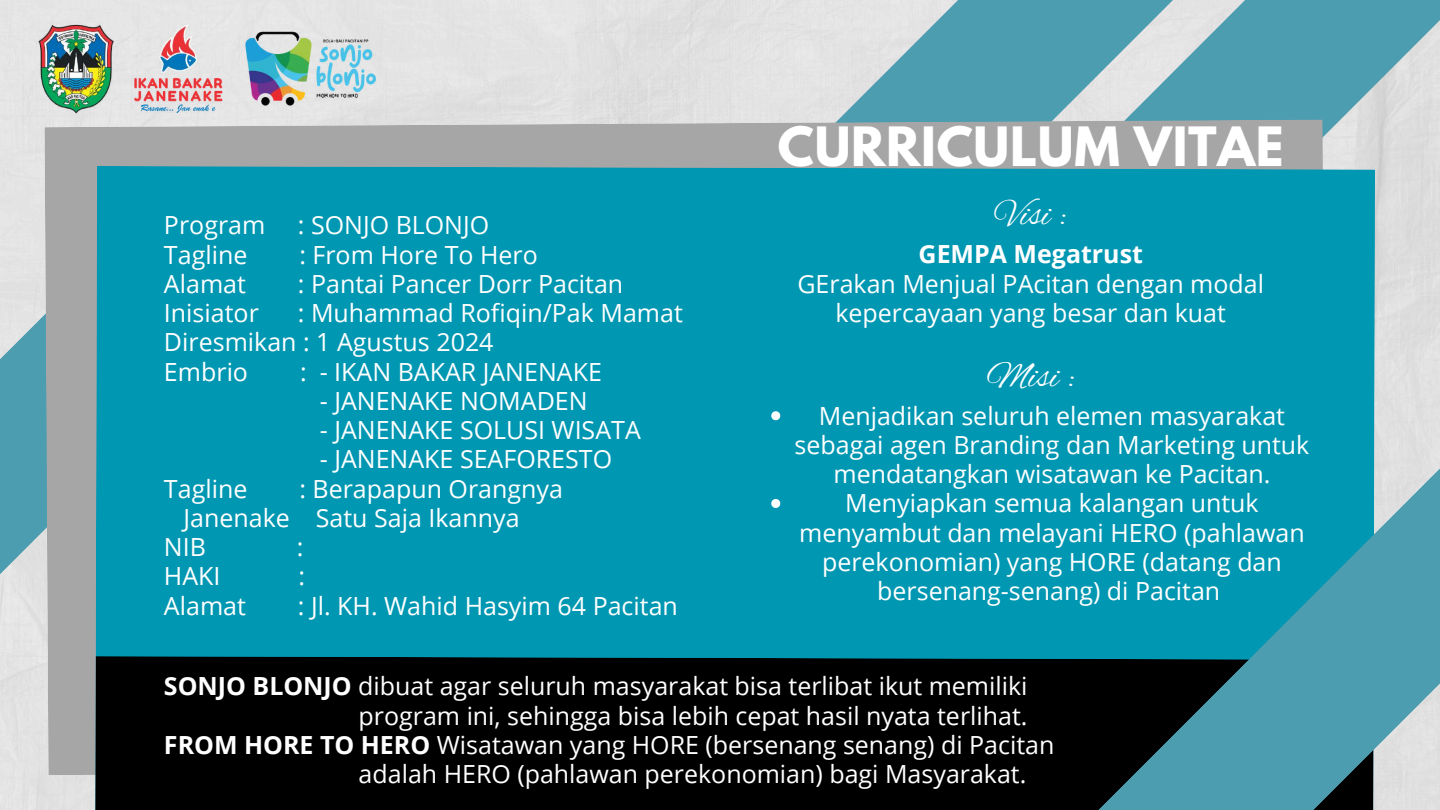
<style>
.page{position:relative;width:1440px;height:810px;background:#fff}
.page>*{position:absolute;margin:0;border:0;box-sizing:border-box;transform-origin:0 0}
.t1{font:700 48px "League Spartan";letter-spacing:.015em;color:#fff}
.t2{font:37px "Alex Brush";color:#fff}
.t3{font:25px/29.2px "Open Sans";color:#fff;text-align:center}
.t4{font:700 25px "Open Sans";color:#fff}
.s1{font-weight:700}
</style>
<div class="page">
<svg style="left:0;top:190px;width:45px;height:430px;background:#98c0ca"></svg>
<svg style="left:658px;top:0;width:332px;height:120px;background:#b9cfd4"></svg>
<svg style="left:990px;top:0;width:450px;height:363px;background:#8bb9c4"></svg>
<div style="left:45px;top:120px;width:1281px;height:655px;background:#a6a6a6"></div>
<div style="left:95px;top:166px;width:1280px;height:490px;background:#0097b2"></div>
<div style="left:550px;top:196px;width:317px;height:224px;background:#0097b2"></div>
<svg style="left:771px;top:499px;width:9px;height:9px"></svg>
<img style="left:152px;top:25px;width:73px;height:88px">
<img style="left:0;top:12px;width:152px;height:113px">
<img style="left:243px;top:30px;width:135px;height:77px">
<div style="left:95px;top:656px;width:927px;height:154px;background:#000"></div>
<svg style="left:1022px;top:430px;width:418px;height:380px;background:#278699"></svg>
<p class="t3" style="left:164px;top:210px;width:103px">Program</p>
<p class="t3" style="left:298px;top:210px;width:193px">: SONJO BLONJO</p>
<p class="t3" style="left:164px;top:239px;width:85px">Tagline</p>
<p class="t3" style="left:299px;top:239px;width:240px">: From Hore To Hero</p>
<p class="t3" style="left:164px;top:269px;width:84px">Alamat</p>
<p class="t3" style="left:298px;top:269px;width:327px">: Pantai Pancer Dorr Pacitan</p>
<p class="t3" style="left:164px;top:298px;width:96px">Inisiator</p>
<p class="t3" style="left:164px;top:298px;width:520px;text-align:left;text-indent:134px">: Muhammad Rofiqin/Pak Mamat<br>Diresmikan : 1 Agustus 2024<br>Embrio</p>
<p class="t3" style="left:300px;top:356px;width:303px">: - IKAN BAKAR JANENAKE</p>
<p class="t3" style="left:320px;top:386px;width:269px">- JANENAKE NOMADEN</p>
<p class="t3" style="left:320px;top:415px;width:322px">- JANENAKE SOLUSI WISATA</p>
<p class="t3" style="left:320px;top:444px;width:294px">- JANENAKE SEAFORESTO</p>
<p class="t3" style="left:164px;top:473px;width:85px">Tagline</p>
<p class="t3" style="left:299px;top:473px;width:265px">: Berapapun Orangnya</p>
<p class="t3" style="left:183px;top:503px;width:338px">Janenake Satu Saja Ikannya</p>
<p class="t3" style="left:164px;top:532px;width:43px">NIB</p>
<p class="t3" style="left:297px;top:532px;width:8px">:</p>
<p class="t3" style="left:164px;top:561px;width:58px">HAKI</p>
<p class="t3" style="left:298px;top:561px;width:8px">:</p>
<p class="t3" style="left:164px;top:590px;width:84px">Alamat</p>
<p class="t3" style="left:298px;top:590px;width:381px">: Jl. KH. Wahid Hasyim 64 Pacitan</p>
<h1 class="t1" style="left:778px;top:123px;width:507px">CURRICULUM VITAE</h1>
<h2 class="t2" style="left:995px;top:194px;width:73px">Visi :</h2>
<p class="t4" style="left:919px;top:237px;width:226px">GEMPA Megatrust</p>
<p class="t3" style="left:797px;top:268px;width:468px">GErakan Menjual PAcitan dengan modal kepercayaan yang besar dan kuat</p>
<h2 class="t2" style="left:987px;top:355px;width:89px">Misi :</h2>
<p class="t3" style="left:795px;top:400px;width:516px">Menjadikan seluruh elemen masyarakat sebagai agen Branding dan Marketing untuk mendatangkan wisatawan ke Pacitan.<br>Menyiapkan semua kalangan untuk menyambut dan melayani HERO (pahlawan perekonomian) yang HORE (datang dan bersenang-senang) di Pacitan</p>
<p class="t3" style="left:164px;top:671px;width:865px"><span class="s1">SONJO BLONJO</span> dibuat agar seluruh masyarakat bisa terlibat ikut memiliki</p>
<p class="t3" style="left:359px;top:700px;width:670px">program ini, sehingga bisa lebih cepat hasil nyata terlihat.</p>
<p class="t3" style="left:164px;top:729px;width:892px"><span class="s1">FROM HORE TO HERO</span> Wisatawan yang HORE (bersenang senang) di Pacitan</p>
<p class="t3" style="left:359px;top:759px;width:669px">adalah HERO (pahlawan perekonomian) bagi Masyarakat.</p>
</div>
